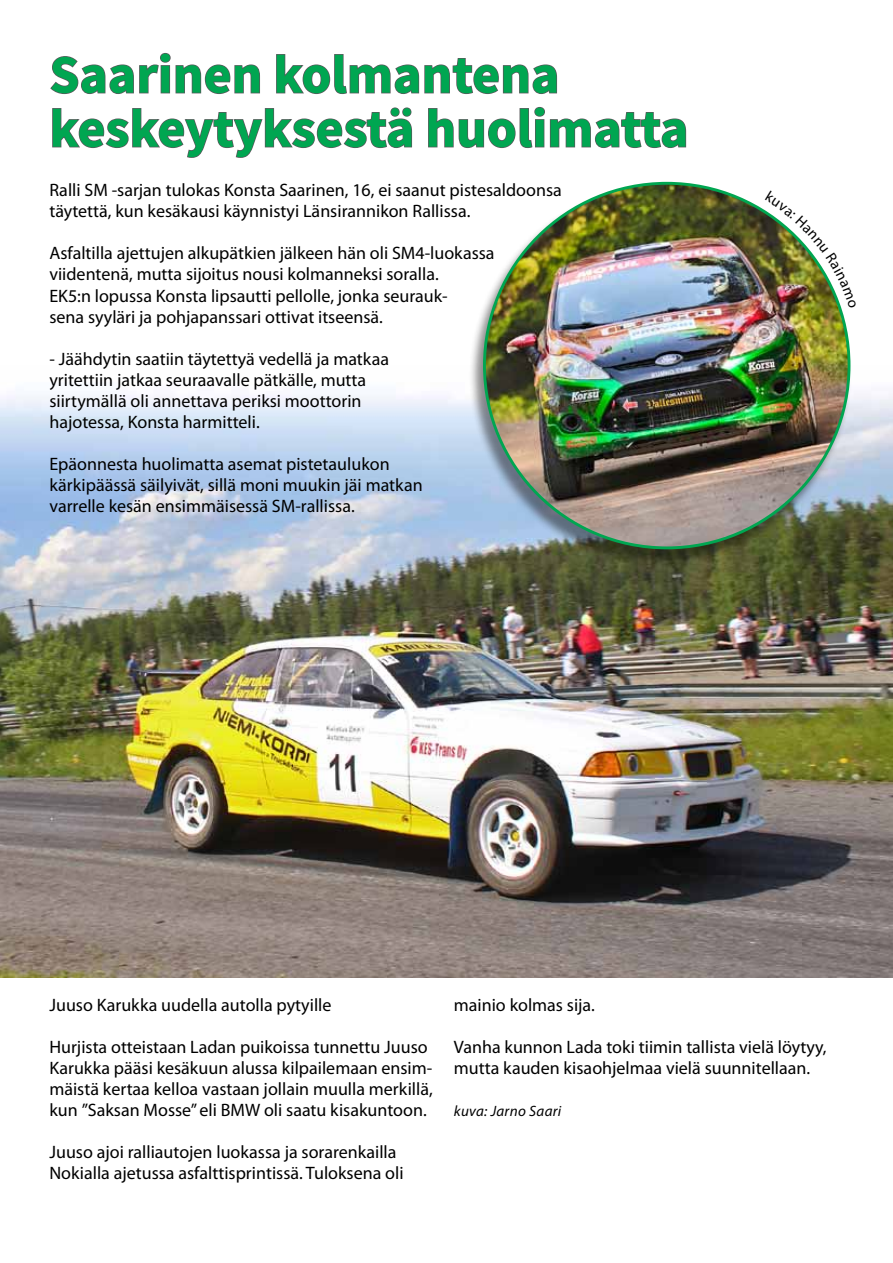
<style>
.page{position:relative;width:893px;height:1263px;background:#fff}
.page>*{position:absolute;margin:0;border:0;box-sizing:border-box;transform-origin:0 0}
.t1{font:700 54px/54px "Source Sans Pro";color:#00a651}
.t2{font:18px/21px "Myriad Pro";color:#000}
.t3{font:italic 15px "Myriad Pro";letter-spacing:.02em;color:#000}
</style>
<div class="page">
<img style="left:0;top:394px;width:893px;height:584px">
<svg style="left:50px;top:52px;width:210px;height:42px"></svg>
<svg style="left:276px;top:54px;width:282px;height:40px"></svg>
<svg style="left:52px;top:107px;width:361px;height:51px"></svg>
<svg style="left:428px;top:107px;width:259px;height:42px"></svg>
<div style="left:468px;top:184px;width:384px;height:384px;background:#000;opacity:.45"></div>
<img style="left:484px;top:183px;width:365px;height:365px;border-radius:182px">
<img style="left:765px;top:191px;width:87px;height:117px">
<h1 class="t1" style="left:49px;top:47px;width:641px">Saarinen kolmantena keskeytyksestä huolimatta</h1>
<p class="t2" style="left:49px;top:180px;width:514px">Ralli SM -sarjan tulokas Konsta Saarinen, 16, ei saanut pistesaldoonsa täytettä, kun kesäkausi käynnistyi Länsirannikon Rallissa.</p>
<p class="t2" style="left:49px;top:243px;width:447px">Asfaltilla ajettujen alkupätkien jälkeen hän oli SM4-luokassa viidentenä, mutta sijoitus nousi kolmanneksi soralla.<br>EK5:n lopussa Konsta lipsautti pellolle, jonka seurauk-<br>sena syyläri ja pohjapanssari ottivat itseensä.</p>
<p class="t2" style="left:49px;top:348px;width:341px">- Jäähdytin saatiin täytettyä vedellä ja matkaa yritettiin jatkaa seuraavalle pätkälle, mutta siirtymällä oli annettava periksi moottorin hajotessa, Konsta harmitteli.</p>
<p class="t2" style="left:49px;top:453px;width:375px">Epäonnesta huolimatta asemat pistetaulukon kärkipäässä säilyivät, sillä moni muukin jäi matkan varrelle kesän ensimmäisessä SM-rallissa.</p>
<p class="t2" style="left:49px;top:994px;width:284px">Juuso Karukka uudella autolla pytyille</p>
<p class="t2" style="left:49px;top:1036px;width:385px">Hurjista otteistaan Ladan puikoissa tunnettu Juuso Karukka pääsi kesäkuun alussa kilpailemaan ensim&shy;mäistä kertaa kelloa vastaan jollain muulla merkillä, kun ”Saksan Mosse” eli BMW oli saatu kisakuntoon.</p>
<p class="t2" style="left:49px;top:1141px;width:356px">Juuso ajoi ralliautojen luokassa ja sorarenkailla<br>Nokialla ajetussa asfalttisprintissä. Tuloksena oli</p>
<p class="t2" style="left:454px;top:994px;width:143px">mainio kolmas sija.</p>
<p class="t2" style="left:454px;top:1036px;width:374px">Vanha kunnon Lada toki tiimin tallista vielä löytyy, mutta kauden kisaohjelmaa vielä suunnitellaan.</p>
<p class="t3" style="left:454px;top:1101px;width:109px">kuva: Jarno Saari</p>
</div>
